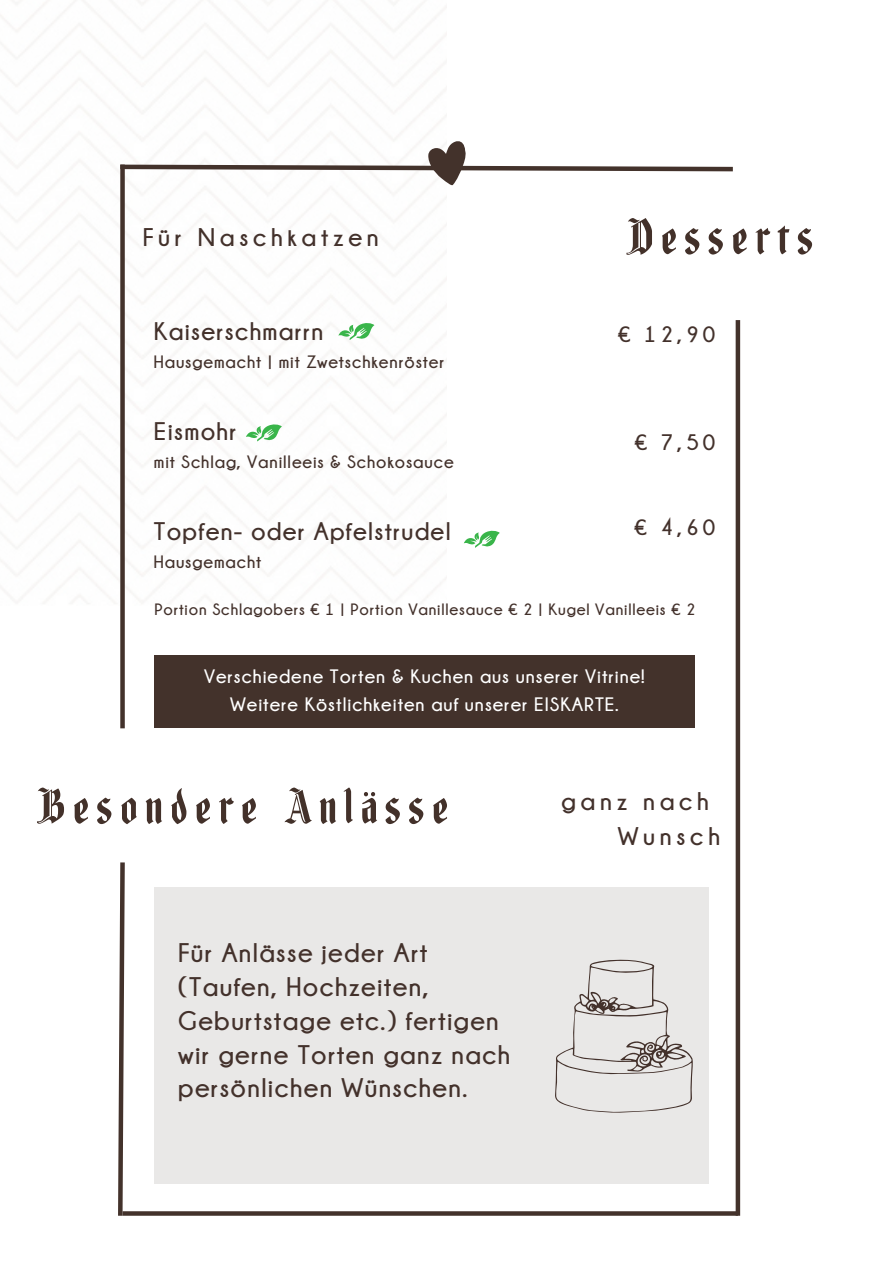
<style>
.page{position:relative;width:894px;height:1264px;background:#fff}
.page>*{position:absolute;margin:0;border:0;box-sizing:border-box;transform-origin:0 0}
.t1{font:52.8px "Fenwick Woodtype";letter-spacing:.135em;color:#43312a}
.t2{font:700 26.85px/33.8px "Champagne Limousines";letter-spacing:.05em;color:#43312b}
.t3{font:700 25.5px "Champagne Limousines";letter-spacing:.185em;color:#43312b}
.t4{font:700 25.35px "Champagne Limousines";letter-spacing:.05em;color:#43312b}
.t5{font:700 22.35px "Champagne Limousines";letter-spacing:.18em;color:#43312b}
.t6{font:700 19.35px/28.2px "Champagne Limousines";letter-spacing:.05em;color:#fff;text-align:center}
.t7{font:700 17.85px "Champagne Limousines";letter-spacing:.05em;color:#43312b}
.t8{font:700 16.35px "Champagne Limousines";letter-spacing:.05em;color:#43312b}
</style>
<div class="page">
<div style="left:735px;top:320px;width:5px;height:895px;background:#43322b"></div>
<svg style="left:116px;top:139px;width:617px;height:51px"></svg>
<div style="left:120px;top:165px;width:5px;height:563px;background:#43322b"></div>
<svg style="left:127px;top:1211px;width:609px;height:4px;background:#4e3e38"></svg>
<svg style="left:338px;top:322px;width:36px;height:19px"></svg>
<div style="left:154px;top:887px;width:554px;height:296px;background:#e9e8e7"></div>
<svg style="left:246px;top:423px;width:36px;height:19px"></svg>
<svg style="left:118px;top:862px;width:9px;height:354px"></svg>
<div style="left:154px;top:655px;width:540px;height:73px;background:#43322b"></div>
<svg style="left:555px;top:959px;width:138px;height:154px"></svg>
<svg style="left:464px;top:530px;width:35px;height:18px"></svg>
<p class="t3" style="left:143px;top:223px;width:237px">Für Naschkatzen</p>
<p class="t1" style="left:626px;top:210px;width:189px">Desserts</p>
<p class="t4" style="left:154px;top:317px;width:171px">Kaiserschmarrn</p>
<p class="t7" style="left:154px;top:352px;width:292px">Hausgemacht | mit Zwetschkenröster</p>
<p class="t4" style="left:154px;top:417px;width:84px">Eismohr</p>
<p class="t7" style="left:154px;top:452px;width:301px">mit Schlag, Vanilleeis &amp; Schokosauce</p>
<h1 class="t4" style="left:154px;top:517px;width:298px">Topfen- oder Apfelstrudel</h1>
<h1 class="t7" style="left:154px;top:552px;width:109px">Hausgemacht</h1>
<p class="t5" style="left:617px;top:321px;width:99px">€ 12,90</p>
<h4 class="t5" style="left:634px;top:429px;width:82px">€ 7,50</h4>
<h4 class="t5" style="left:634px;top:515px;width:82px">€ 4,60</h4>
<h2 class="t8" style="left:154px;top:600px;width:542px">Portion Schlagobers € 1 | Portion Vanillesauce € 2 | Kugel Vanilleeis € 2</h2>
<h3 class="t6" style="left:204px;top:661px;width:442px">Verschiedene Torten &amp; Kuchen aus unserer Vitrine!<br>Weitere Köstlichkeiten auf unserer EISKARTE.</h3>
<p class="t1" style="left:37px;top:779px;width:413px">Besondere Anlässe</p>
<h3 class="t2" style="left:178px;top:935px;width:333px">Für Anlässe jeder Art (Taufen, Hochzeiten,<br>Geburtstage etc.) fertigen wir gerne Torten ganz nach persönlichen Wünschen.</h3>
<h3 class="t3" style="left:561px;top:787px;width:149px">ganz nach</h3>
<p class="t3" style="left:617px;top:822px;width:104px">Wunsch</p>
</div>
